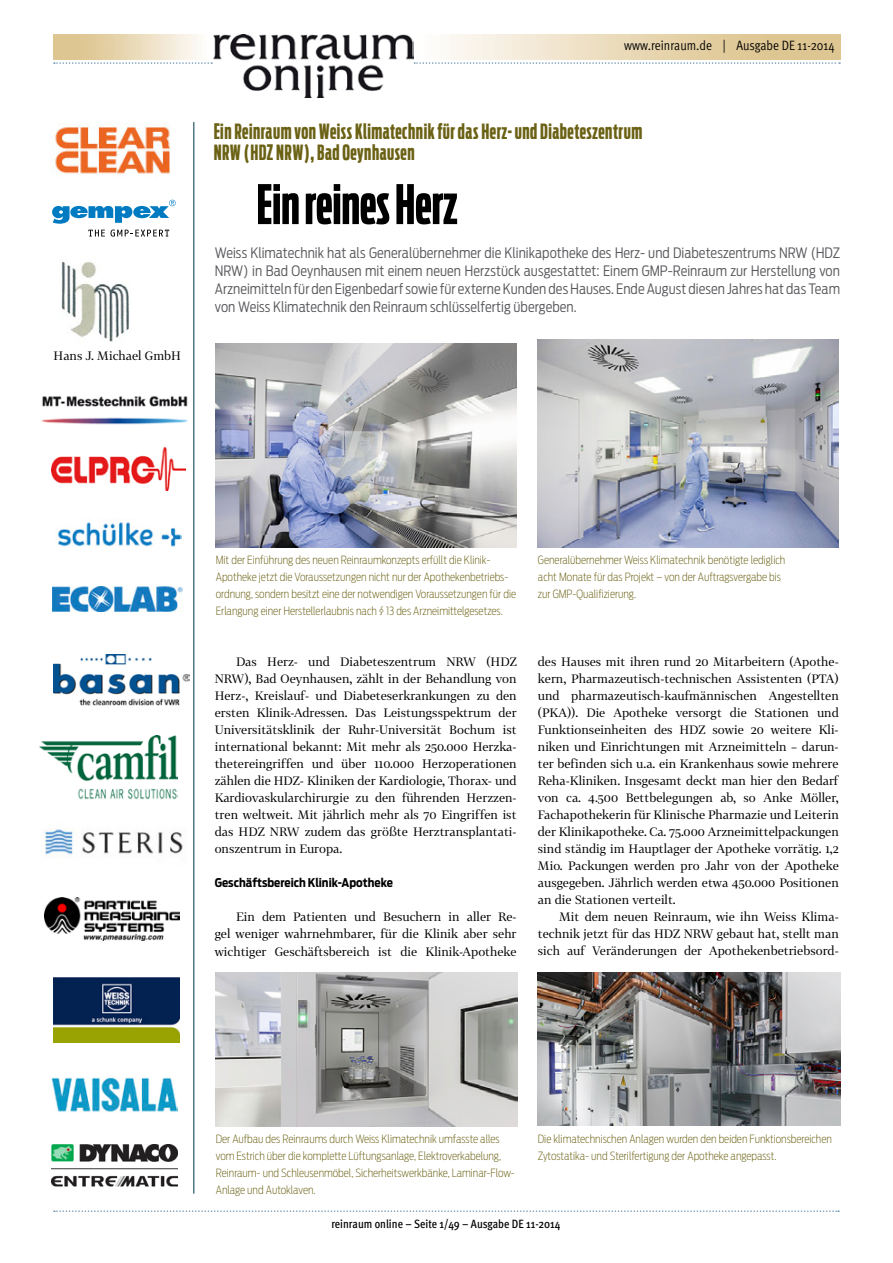
<style>
.page{position:relative;width:893px;height:1263px;background:#fff}
.page>*{position:absolute;margin:0;border:0;box-sizing:border-box;transform-origin:0 0}
.t1{font:700 54px "Antenna Comp";color:#000}
.t2{font:700 21px/21px "Antenna Comp";letter-spacing:.025em;color:#6b6114}
.t3{font:300 14.25px/18px "Antenna Cond";letter-spacing:.005em;color:#57585b;text-align:justify}
.t4{font:13.5px "Meta OT Cond Norm";color:#000}
.t5{font:12px/17px "Tabac G2";color:#000;text-align:justify}
.t6{font:500 condensed 12px "Meta OT";color:#000}
.t7{font:700 12px "Antenna Cond";color:#000}
.t8{font:200 11.25px/17px "Antenna Cond";color:#6b6114}
</style>
<div class="page">
<img style="left:413px;top:34px;width:427px;height:25px">
<svg style="left:414px;top:62px;width:426px;height:2px"></svg>
<svg style="left:54px;top:62px;width:159px;height:2px"></svg>
<svg style="left:54px;top:1210px;width:785px;height:2px"></svg>
<hr style="left:193px;top:122px;width:1px;height:1072px;background:#00334a">
<img style="left:214px;top:34px;width:199px;height:63px">
<img style="left:57px;top:521px;width:125px;height:26px">
<img style="left:53px;top:977px;width:127px;height:66px">
<svg style="left:52px;top:200px;width:124px;height:24px"></svg>
<svg style="left:88px;top:230px;width:17px;height:6px"></svg>
<svg style="left:111px;top:230px;width:58px;height:7px"></svg>
<img style="left:61px;top:261px;width:68px;height:81px">
<img style="left:54px;top:654px;width:135px;height:52px">
<img style="left:45px;top:898px;width:135px;height:43px">
<img style="left:44px;top:828px;width:139px;height:28px">
<img style="left:51px;top:1144px;width:127px;height:43px">
<img style="left:49px;top:122px;width:122px;height:52px">
<img style="left:51px;top:1077px;width:127px;height:36px">
<img style="left:52px;top:586px;width:131px;height:25px">
<img style="left:51px;top:448px;width:134px;height:42px">
<img style="left:42px;top:395px;width:146px;height:30px">
<img style="left:40px;top:735px;width:138px;height:65px">
<img style="left:216px;top:972px;width:302px;height:154px">
<img style="left:538px;top:340px;width:301px;height:207px">
<img style="left:216px;top:343px;width:301px;height:204px">
<img style="left:538px;top:972px;width:302px;height:153px">
<p class="t5" style="left:54px;top:347px;width:129px">Hans J. Michael GmbH</p>
<p class="t4" style="left:624px;top:37px;width:212px">www.reinraum.de | Ausgabe DE 11-2014</p>
<h2 class="t2" style="left:214px;top:121px;width:430px">Ein Reinraum von Weiss Klimatechnik für das Herz- und Diabeteszentrum<br>NRW (HDZ NRW), Bad Oeynhausen</h2>
<h1 class="t1" style="left:256px;top:175px;width:202px">Ein reines Herz</h1>
<p class="t3" style="left:215px;top:244px;width:627px">Weiss Klimatechnik hat als Generalübernehmer die Klinikapotheke des Herz- und Diabeteszentrums NRW (HDZ NRW) in Bad Oeynhausen mit einem neuen Herzstück ausgestattet: Einem GMP-Reinraum zur Herstellung von Arzneimitteln für den Eigenbedarf sowie für externe Kunden des Hauses. Ende August diesen Jahres hat das Team von Weiss Klimatechnik den Reinraum schlüsselfertig übergeben.</p>
<p class="t8" style="left:216px;top:552px;width:302px">Mit der Einführung des neuen Reinraumkonzepts erfüllt die Klinik-Apotheke jetzt die Voraussetzungen nicht nur der Apothekenbetriebs&shy;ordnung, sondern besitzt eine der notwendigen Voraussetzungen für die Erlangung einer Herstellerlaubnis nach § 13 des Arzneimittelgesetzes.</p>
<p class="t5" style="left:215px;top:653px;width:303px;text-indent:21px">Das Herz- und Diabeteszentrum NRW (HDZ NRW), Bad Oeynhausen, zählt in der Behandlung von Herz-, Kreislauf- und Diabeteserkrankungen zu den ersten Klinik-Adressen. Das Leistungsspektrum der Universitätsklinik der Ruhr-Universität Bochum ist international bekannt: Mit mehr als 250.000 Herzka&shy;thetereingriffen und über 110.000 Herzoperationen zählen die HDZ- Kliniken der Kardiologie, Thorax- und Kardiovaskularchirurgie zu den führenden Herzzen&shy;tren weltweit. Mit jährlich mehr als 70 Eingriffen ist das HDZ NRW zudem das größte Herztransplantati&shy;onszentrum in Europa.</p>
<p class="t7" style="left:215px;top:876px;width:180px">Geschäftsbereich Klinik-Apotheke</p>
<p class="t5" style="left:215px;top:908px;width:303px;text-indent:21px">Ein dem Patienten und Besuchern in aller Re&shy;gel weniger wahrnehmbarer, für die Klinik aber sehr wichtiger Geschäftsbereich ist die Klinik-Apotheke</p>
<p class="t8" style="left:538px;top:552px;width:249px">Generalübernehmer Weiss Klimatechnik benötigte lediglich acht Monate für das Projekt – von der Auftragsvergabe bis zur GMP-Qualifizierung.</p>
<p class="t5" style="left:538px;top:653px;width:302px">des Hauses mit ihren rund 20 Mitarbeitern (Apothe&shy;kern, Pharmazeutisch-technischen Assistenten (PTA) und pharmazeutisch-kaufmännischen Angestellten (PKA)). Die Apotheke versorgt die Stationen und Funktionseinheiten des HDZ sowie 20 weitere Kli&shy;niken und Einrichtungen mit Arzneimitteln – darun&shy;ter befinden sich u.a. ein Krankenhaus sowie mehrere Reha-Kliniken. Insgesamt deckt man hier den Bedarf von ca. 4.500 Bettbelegungen ab, so Anke Möller, Fachapothekerin für Klinische Pharmazie und Leiterin der Klinikapotheke. Ca. 75.000 Arzneimittelpackungen sind ständig im Hauptlager der Apotheke vorrätig. 1,2<br>Mio. Packungen werden pro Jahr von der Apotheke ausgegeben. Jährlich werden etwa 450.000 Positionen an die Stationen verteilt.</p>
<p class="t5" style="left:538px;top:908px;width:302px;text-indent:21px">Mit dem neuen Reinraum, wie ihn Weiss Klima&shy;technik jetzt für das HDZ NRW gebaut hat, stellt man sich auf Veränderungen der Apothekenbetriebsord-</p>
<p class="t8" style="left:216px;top:1130px;width:301px">Der Aufbau des Reinraums durch Weiss Klimatechnik umfasste alles vom Estrich über die komplette Lüftungsanlage, Elektroverkabelung, Reinraum- und Schleusenmöbel, Sicherheitswerkbänke, Laminar-Flow-Anlage und Autoklaven.</p>
<p class="t8" style="left:538px;top:1130px;width:296px">Die klimatechnischen Anlagen wurden den beiden Funktionsbereichen<br>Zytostatika- und Sterilfertigung der Apotheke angepasst.</p>
<p class="t6" style="left:331px;top:1216px;width:231px">reinraum online – Seite 1/49 – Ausgabe DE 11-2014</p>
</div>
